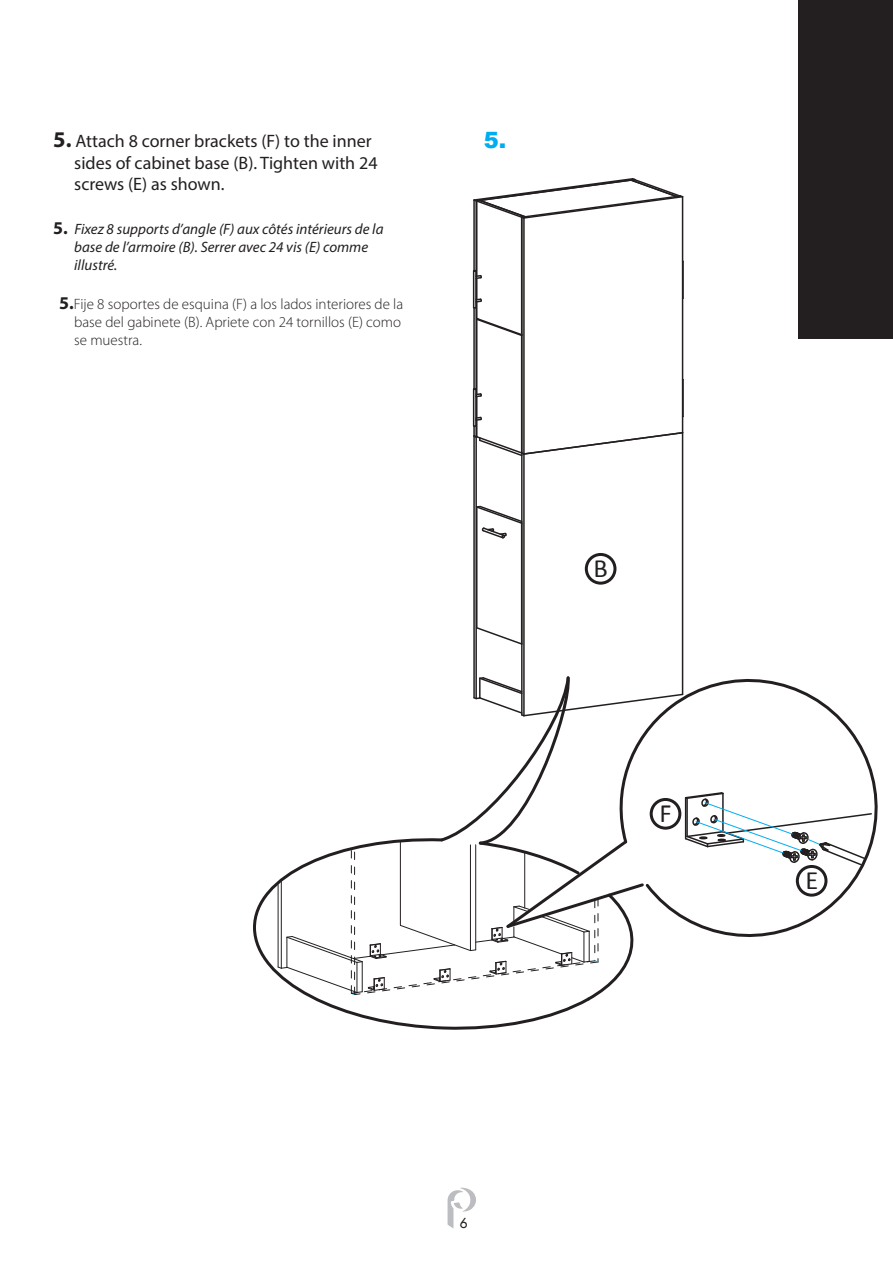
<style>
.page{position:relative;width:893px;height:1263px;background:#fff}
.page>*{position:absolute;margin:0;border:0;box-sizing:border-box;transform-origin:0 0}
.t1{font:26.4px "Calibri";color:#231f20}
.t2{font:900 22.5px "Arial";color:#00aeef}
.t3{font:18px/21.6px "Myriad Pro";color:#231f20}
.t4{font:300 15px/18px "Myriad Pro";color:#231f20}
.t5{font:italic 15px/18px "Myriad Pro";color:#231f20}
.t6{font:13.5px "Futura";color:#231f20}
.s1{font-weight:700;font-size:22.5px}
.s2{font-weight:700;font-style:normal;font-size:18px}
.s3{font-weight:700;font-size:18px}
</style>
<div class="page">
<svg style="left:447px;top:1187px;width:29px;height:41px"></svg>
<div style="left:585px;top:553px;width:31px;height:32px;border:3px solid #231f20;border-radius:50%"></div>
<hr style="left:523px;top:454px;width:2px;height:262px;background:#231f20">
<hr style="left:521px;top:453px;width:2px;height:262px;background:#231f20">
<hr style="left:682px;top:433px;width:1px;height:261px;background:#231f20">
<svg style="left:477px;top:626px;width:47px;height:20px"></svg>
<hr style="left:521px;top:523px;width:1px;height:121px;background:#231f20">
<hr style="left:682px;top:197px;width:1px;height:236px;background:#231f20">
<hr style="left:523px;top:218px;width:2px;height:236px;background:#231f20">
<hr style="left:521px;top:217px;width:2px;height:236px;background:#231f20">
<hr style="left:475px;top:302px;width:2px;height:92px;background:#231f20">
<hr style="left:475px;top:201px;width:2px;height:75px;background:#231f20">
<hr style="left:473px;top:200px;width:2px;height:71px;background:#231f20">
<hr style="left:473px;top:308px;width:2px;height:81px;background:#231f20">
<hr style="left:473px;top:436px;width:2px;height:262px;background:#231f20">
<hr style="left:475px;top:437px;width:2px;height:261px;background:#231f20">
<svg style="left:473px;top:178px;width:211px;height:42px"></svg>
<hr style="left:682px;top:261px;width:2px;height:37px;background:#231f20">
<svg style="left:472px;top:269px;width:52px;height:68px"></svg>
<svg style="left:472px;top:378px;width:212px;height:79px"></svg>
<svg style="left:475px;top:505px;width:49px;height:35px"></svg>
<div style="left:798px;top:0;width:95px;height:339px;background:#231f20"></div>
<svg style="left:253px;top:882px;width:331px;height:148px"></svg>
<svg style="left:277px;top:674px;width:355px;height:329px"></svg>
<svg style="left:612px;top:664px;width:266px;height:288px"></svg>
<p class="t3" style="left:74px;top:130px;width:305px;text-indent:-21px"><span class="s1">5.</span> Attach 8 corner brackets (F) to the inner sides of cabinet base (B). Tighten with 24 screws (E) as shown.</p>
<p class="t5" style="left:74px;top:219px;width:311px;text-indent:-21px"><span class="s2">5.</span> Fixez 8 supports d’angle (F) aux côtés intérieurs de la base de l’armoire (B). Serrer avec 24 vis (E) comme illustré.</p>
<p class="t4" style="left:74px;top:295px;width:331px;text-indent:-15px"><span class="s3">5.</span>Fije 8 soportes de esquina (F) a los lados interiores de la base del gabinete (B). Apriete con 24 tornillos (E) como se muestra.</p>
<h2 class="t2" style="left:484px;top:124px;width:24px">5.</h2>
<h1 class="t1" style="left:594px;top:552px;width:16px">B</h1>
<h1 class="t1" style="left:660px;top:797px;width:14px">F</h1>
<p class="t6" style="left:460px;top:1214px;width:9px">6</p>
<h1 class="t1" style="left:805px;top:864px;width:14px">E</h1>
</div>
